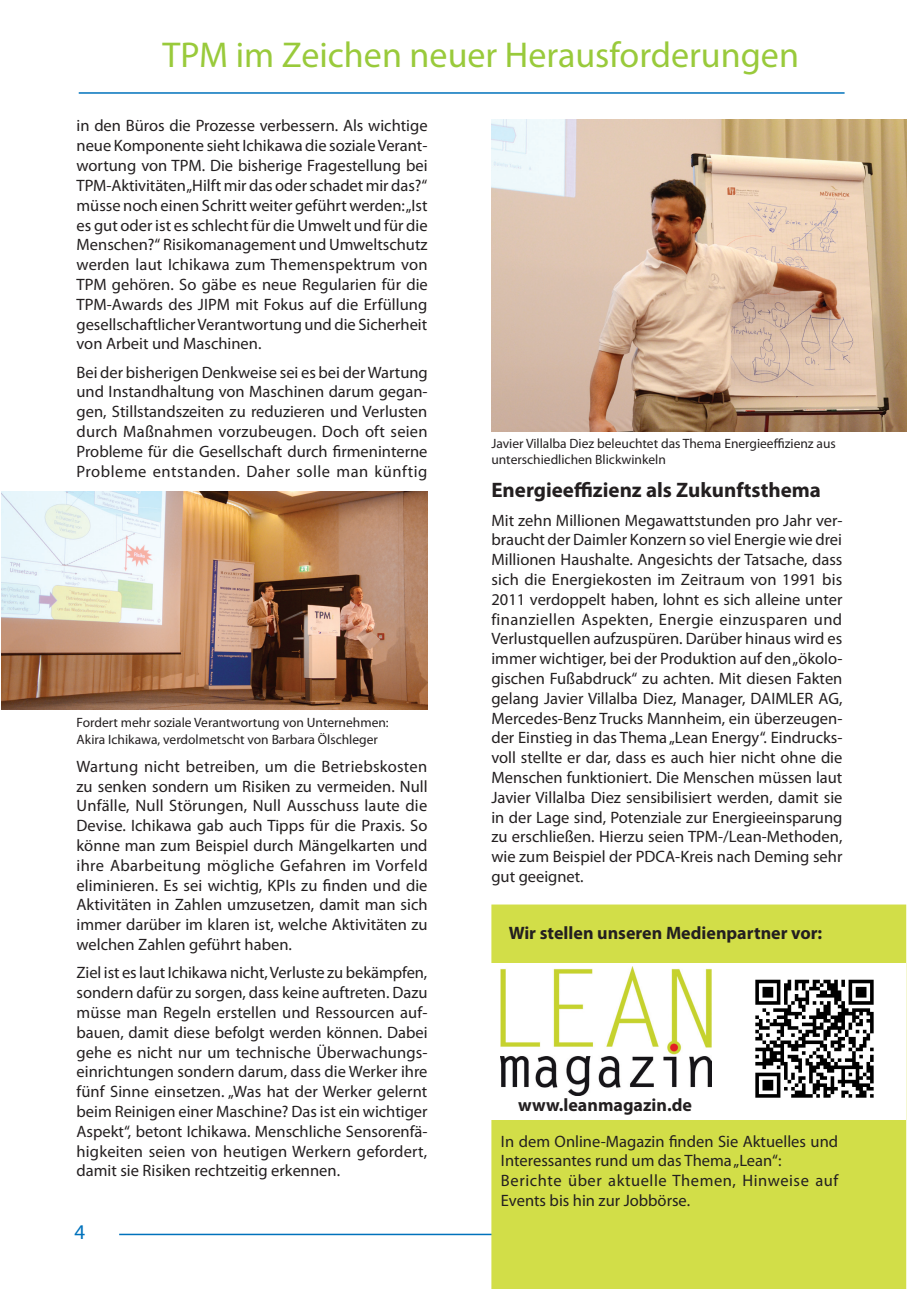
<style>
.page{position:relative;width:919px;height:1289px;background:#fff}
.page>*{position:absolute;margin:0;border:0;box-sizing:border-box;transform-origin:0 0}
.t1{font:36px "Myriad Pro";color:#99ca3b}
.t2{font:700 21px "Myriad Pro";color:#231f20}
.t3{font:21px "Myriad Pro";color:#0072bc}
.t4{font:700 18px "Myriad Pro";color:#231f20}
.t5{font:16.5px/19.8px "Myriad Pro";color:#231f20;text-align:justify}
.t6{font:16.5px/19.8px "Myriad Pro";letter-spacing:.035em;color:#231f20}
.t7{font:13.5px/16.2px "Myriad Pro";color:#231f20}
</style>
<div class="page">
<hr style="left:79px;top:92px;width:765px;height:2px;background:#0072bc">
<hr style="left:119px;top:1233px;width:723px;height:2px;background:#0072bc">
<img style="left:2px;top:491px;width:425px;height:218px">
<div style="left:491px;top:904px;width:415px;height:384px;background:#d2de48"></div>
<div style="left:486px;top:963px;width:420px;height:156px;background:#fff"></div>
<img style="left:501px;top:966px;width:210px;height:129px">
<img style="left:491px;top:119px;width:415px;height:312px">
<img style="left:755px;top:979px;width:119px;height:119px">
<p class="t1" style="left:162px;top:33px;width:638px">TPM im Zeichen neuer Herausforderungen</p>
<p class="t5" style="left:77px;top:116px;width:353px">in den Büros die Prozesse verbessern. Als wichtige neue Komponente sieht Ichikawa die soziale Verant&shy;wortung von TPM. Die bisherige Fragestellung bei TPM-Aktivitäten „Hilft mir das oder schadet mir das?“ müsse noch einen Schritt weiter geführt werden: „Ist es gut oder ist es schlecht für die Umwelt und für die Menschen?“ Risikomanagement und Umweltschutz werden laut Ichikawa zum Themenspektrum von TPM gehören. So gäbe es neue Regularien für die TPM-Awards des JIPM mit Fokus auf die Erfüllung gesellschaftlicher Verantwortung und die Sicherheit von Arbeit und Maschinen.</p>
<p class="t5" style="left:77px;top:362px;width:353px">Bei der bisherigen Denkweise sei es bei der Wartung und Instandhaltung von Maschinen darum gegan&shy;gen, Stillstandszeiten zu reduzieren und Verlusten durch Maßnahmen vorzubeugen. Doch oft seien Probleme für die Gesellschaft durch firmeninterne Probleme entstanden. Daher solle man künftig</p>
<p class="t7" style="left:77px;top:714px;width:313px">Fordert mehr soziale Verantwortung von Unternehmen:<br>Akira Ichikawa, verdolmetscht von Barbara Ölschleger</p>
<p class="t5" style="left:77px;top:756px;width:352px">Wartung nicht betreiben, um die Betriebskosten zu senken sondern um Risiken zu vermeiden. Null Unfälle, Null Störungen, Null Ausschuss laute die Devise. Ichikawa gab auch Tipps für die Praxis. So könne man zum Beispiel durch Mängelkarten und ihre Abarbeitung mögliche Gefahren im Vorfeld eliminieren. Es sei wichtig, KPIs zu finden und die Aktivitäten in Zahlen umzusetzen, damit man sich immer darüber im klaren ist, welche Aktivitäten zu welchen Zahlen geführt haben.</p>
<p class="t5" style="left:77px;top:962px;width:352px">Ziel ist es laut Ichikawa nicht, Verluste zu bekämpfen, sondern dafür zu sorgen, dass keine auftreten. Dazu müsse man Regeln erstellen und Ressourcen auf&shy;bauen, damit diese befolgt werden können. Dabei gehe es nicht nur um technische Überwachungs&shy;einrichtungen sondern darum, dass die Werker ihre fünf Sinne einsetzen. „Was hat der Werker gelernt beim Reinigen einer Maschine? Das ist ein wichtiger Aspekt“, betont Ichikawa. Menschliche Sensorenfä&shy;higkeiten seien von heutigen Werkern gefordert, damit sie Risiken rechtzeitig erkennen.</p>
<p class="t3" style="left:74px;top:1218px;width:12px">4</p>
<p class="t7" style="left:491px;top:435px;width:346px">Javier Villalba Diez beleuchtet das Thema Energieeffizienz aus unterschiedlichen Blickwinkeln</p>
<p class="t2" style="left:491px;top:476px;width:331px">Energieeffizienz als Zukunftsthema</p>
<p class="t5" style="left:491px;top:510px;width:352px">Mit zehn Millionen Megawattstunden pro Jahr ver&shy;braucht der Daimler Konzern so viel Energie wie drei Millionen Haushalte. Angesichts der Tatsache, dass sich die Energiekosten im Zeitraum von 1991 bis 2011 verdoppelt haben, lohnt es sich alleine unter finanziellen Aspekten, Energie einzusparen und Verlustquellen aufzuspüren. Darüber hinaus wird es immer wichtiger, bei der Produktion auf den „ökolo&shy;gischen Fußabdruck“ zu achten. Mit diesen Fakten gelang Javier Villalba Diez, Manager, DAIMLER AG, Mercedes-Benz Trucks Mannheim, ein überzeugen&shy;der Einstieg in das Thema „Lean Energy“. Eindrucks&shy;voll stellte er dar, dass es auch hier nicht ohne die Menschen funktioniert. Die Menschen müssen laut Javier Villalba Diez sensibilisiert werden, damit sie in der Lage sind, Potenziale zur Energieeinsparung zu erschließen. Hierzu seien TPM-/Lean-Methoden, wie zum Beispiel der PDCA-Kreis nach Deming sehr gut geeignet.</p>
<p class="t4" style="left:509px;top:921px;width:315px">Wir stellen unseren Medienpartner vor:</p>
<p class="t4" style="left:518px;top:1092px;width:175px">www.leanmagazin.de</p>
<p class="t5" style="left:501px;top:1130px;width:338px">In dem Online-Magazin finden Sie Aktuelles und<br>Interessantes rund um das Thema „Lean“:</p>
<p class="t6" style="left:501px;top:1170px;width:339px">Berichte über aktuelle Themen, Hinweise auf<br>Events bis hin zur Jobbörse.</p>
</div>
